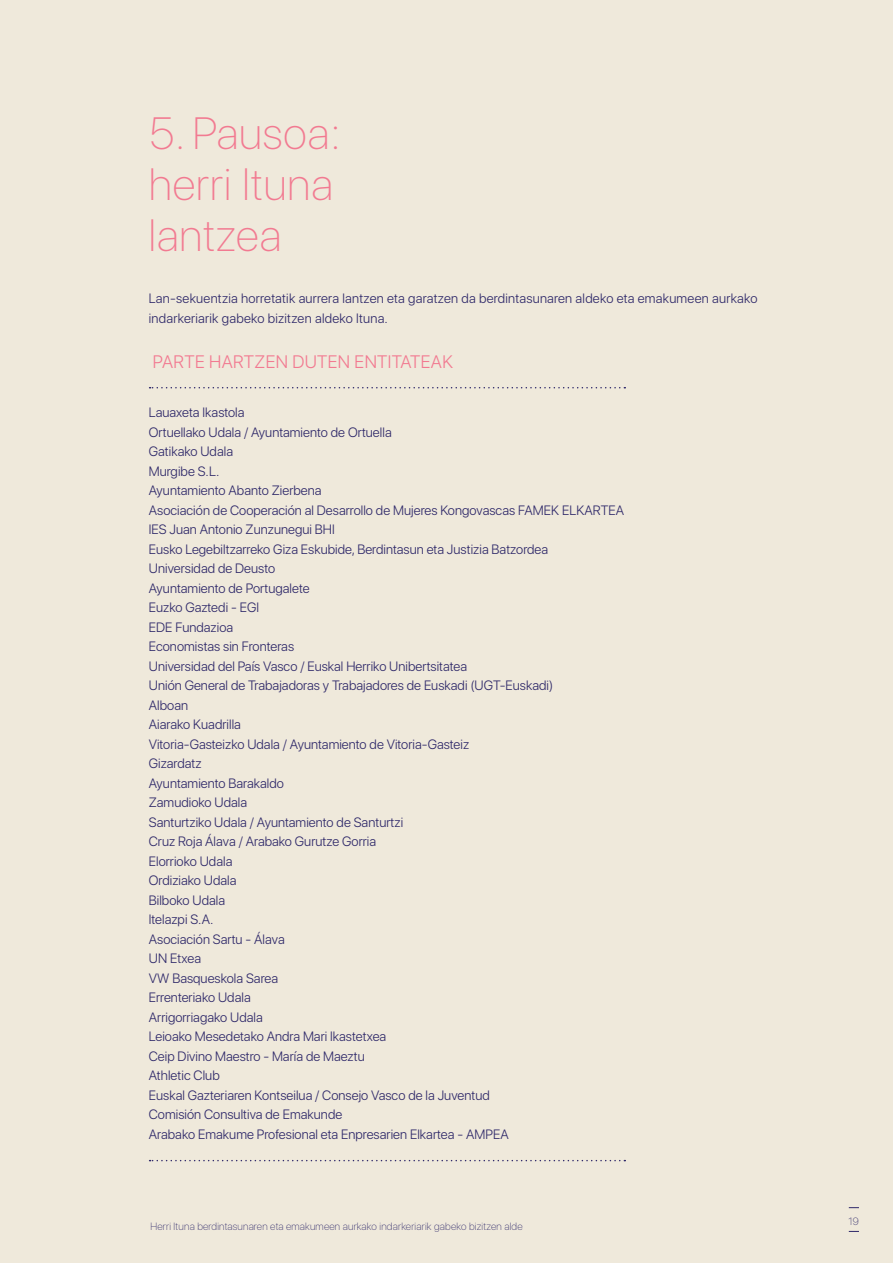
<style>
.page{position:relative;width:893px;height:1263px;background:#efe9db}
.page>*{position:absolute;margin:0;border:0;box-sizing:border-box;transform-origin:0 0}
.t1{font:100 45px/51px "SF Pro Display";letter-spacing:.02em;color:#f27a91}
.t2{font:300 18px "SF Pro Display";letter-spacing:.02em;color:#f27a91}
.t3{font:300 13.5px/19.5px "SF Pro Display";letter-spacing:.005em;color:#2e2869}
.t4{font:100 10.5px "SF Pro Display";letter-spacing:.02em;color:#2e2869}
</style>
<div class="page">
<svg style="left:150px;top:387px;width:475px;height:1px"></svg>
<svg style="left:150px;top:1160px;width:475px;height:1px"></svg>
<h1 class="t1" style="left:149px;top:108px;width:194px">5. Pausoa: herri Ituna lantzea</h1>
<p class="t3" style="left:149px;top:289px;width:610px">Lan-sekuentzia horretatik aurrera lantzen eta garatzen da berdintasunaren aldeko eta emakumeen aurkako indarkeriarik gabeko bizitzen aldeko Ituna.</p>
<h2 class="t2" style="left:153px;top:351px;width:302px">PARTE HARTZEN DUTEN ENTITATEAK</h2>
<p class="t3" style="left:149px;top:403px;width:477px">Lauaxeta Ikastola<br>Ortuellako Udala / Ayuntamiento de Ortuella<br>Gatikako Udala<br>Murgibe S.L.<br>Ayuntamiento Abanto Zierbena<br>Asociación de Cooperación al Desarrollo de Mujeres Kongovascas FAMEK ELKARTEA<br>IES Juan Antonio Zunzunegui BHI<br>Eusko Legebiltzarreko Giza Eskubide, Berdintasun eta Justizia Batzordea<br>Universidad de Deusto<br>Ayuntamiento de Portugalete<br>Euzko Gaztedi - EGI<br>EDE Fundazioa<br>Economistas sin Fronteras<br>Universidad del País Vasco / Euskal Herriko Unibertsitatea<br>Unión General de Trabajadoras y Trabajadores de Euskadi (UGT-Euskadi)<br>Alboan<br>Aiarako Kuadrilla<br>Vitoria-Gasteizko Udala / Ayuntamiento de Vitoria-Gasteiz<br>Gizardatz<br>Ayuntamiento Barakaldo<br>Zamudioko Udala<br>Santurtziko Udala / Ayuntamiento de Santurtzi<br>Cruz Roja Álava / Arabako Gurutze Gorria<br>Elorrioko Udala<br>Ordiziako Udala<br>Bilboko Udala<br>Itelazpi S.A.<br>Asociación Sartu - Álava<br>UN Etxea<br>VW Basqueskola Sarea<br>Errenteriako Udala<br>Arrigorriagako Udala<br>Leioako Mesedetako Andra Mari Ikastetxea<br>Ceip Divino Maestro - María de Maeztu<br>Athletic Club<br>Euskal Gazteriaren Kontseilua / Consejo Vasco de la Juventud<br>Comisión Consultiva de Emakunde<br>Arabako Emakume Profesional eta Enpresarien Elkartea - AMPEA</p>
<p class="t4" style="left:150px;top:1220px;width:374px">Herri Ituna berdintasunaren eta emakumeen aurkako indarkeriarik gabeko bizitzen alde</p>
<p class="t4" style="left:849px;top:1215px;width:12px">19</p>
</div>
